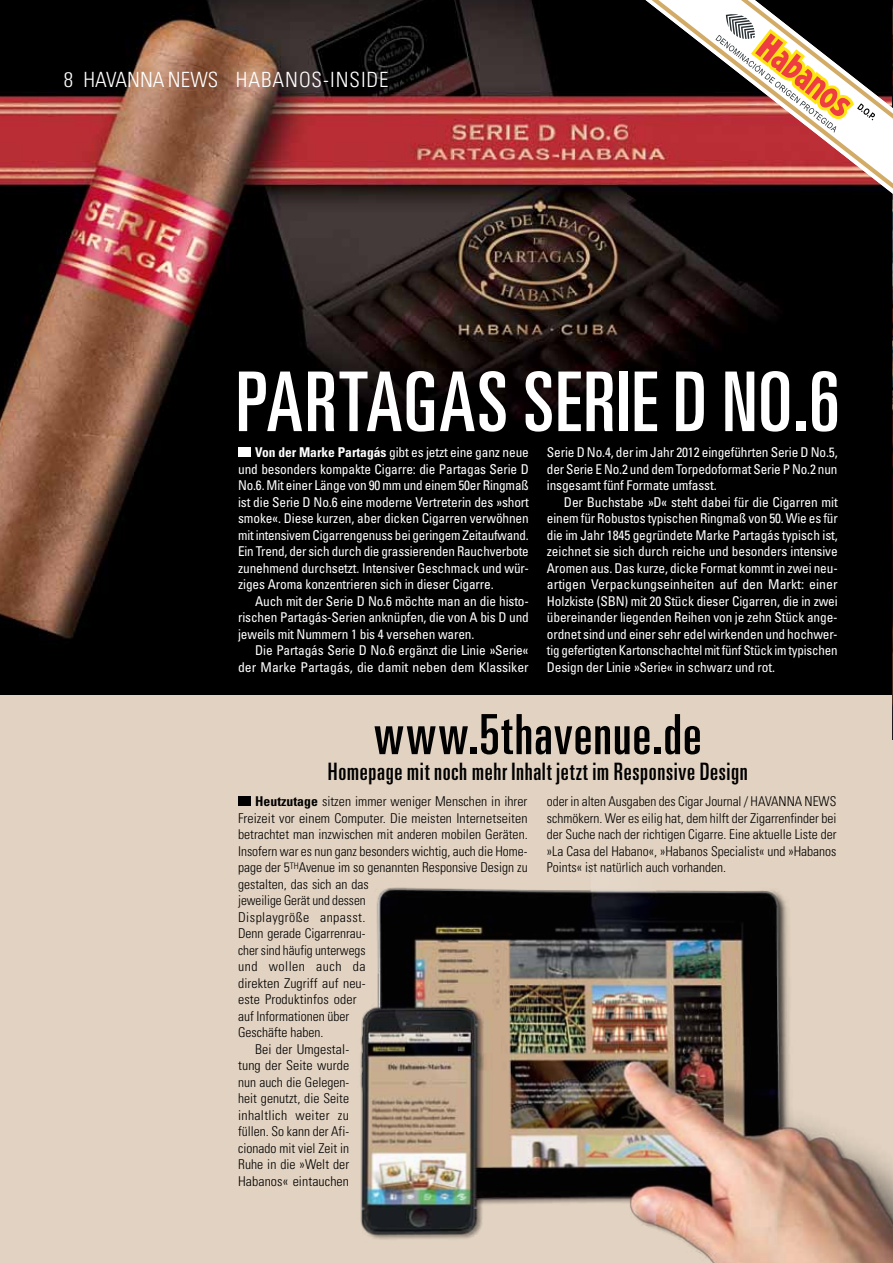
<style>
.page{position:relative;width:893px;height:1263px;background:#fff}
.page>*{position:absolute;margin:0;border:0;box-sizing:border-box;transform-origin:0 0}
.t1{font:ultra-condensed 82.5px "Univers";letter-spacing:.015em;color:#fff}
.t2{font:ultra-condensed 55.5px "Univers";letter-spacing:.02em;color:#000}
.t3{font:ultra-condensed 24px "Univers";letter-spacing:.025em;color:#000}
.t4{font:300 condensed 21px "Univers";letter-spacing:.04em;color:#fff}
.t5{font:condensed 13.5px/16.5px "Univers";letter-spacing:-.01em;color:#fff;text-align:justify}
.t6{font:300 condensed 13.5px/16.5px "Univers";color:#000;text-align:justify}
.t7{font:300 condensed 13.5px "Univers";letter-spacing:.03em;color:#000}
.t8{font:300 condensed 13.5px "Univers";letter-spacing:.02em;color:#000}
.t9{font:300 condensed 13.5px "Univers";letter-spacing:.035em;color:#000}
.s1{font-weight:700}
</style>
<div class="page">
<div style="left:0;top:660px;width:892px;height:603px;background:#e1d2c1"></div>
<img style="left:0;top:0;width:892px;height:694px">
<img style="left:892px;top:194px;width:1px;height:546px">
<svg style="left:645px;top:0;width:248px;height:194px"></svg>
<div style="left:238px;top:447px;width:13px;height:10px;background:#fff"></div>
<div style="left:238px;top:796px;width:13px;height:10px;background:#000"></div>
<img style="left:360px;top:866px;width:533px;height:397px">
<h3 class="t4" style="left:64px;top:67px;width:326px">8 HAvANNA NEWS HABANOS-INSIDE</h3>
<h1 class="t1" style="left:236px;top:355px;width:605px">Partagas Serie D No.6</h1>
<p class="t5" style="left:238px;top:444px;width:292px;text-indent:17px"><span class="s1">Von der Marke Partagás</span> gibt es jetzt eine ganz neue und besonders kompakte Cigarre: die Partagas Serie D No.6. Mit einer Länge von 90 mm und einem 50er Ringmaß ist die Serie D No.6 eine moderne Vertreterin des »short smoke«. Diese kurzen, aber dicken Cigarren verwöhnen mit intensivem Cigarrengenuss bei geringem Zeitaufwand.<br>Ein Trend, der sich durch die grassierenden Rauchverbote zunehmend durchsetzt. Intensiver Geschmack und wür&shy;ziges Aroma konzentrieren sich in dieser Cigarre.</p>
<p class="t5" style="left:238px;top:592px;width:292px;text-indent:17px">Auch mit der Serie D No.6 möchte man an die histo&shy;rischen Partagás-Serien anknüpfen, die von A bis D und jeweils mit Nummern 1 bis 4 versehen waren.</p>
<p class="t5" style="left:238px;top:642px;width:292px;text-align:right">Die Partagás Serie D No.6 ergänzt die Linie »Serie« der Marke Partagás, die damit neben dem Klassiker</p>
<p class="t5" style="left:547px;top:444px;width:292px">Serie D No.4, der im Jahr 2012 eingeführten Serie D No.5, der Serie E No.2 und dem Torpedoformat Serie P No.2 nun insgesamt fünf Formate umfasst.</p>
<p class="t5" style="left:547px;top:493px;width:292px;text-indent:17px">Der Buchstabe »D« steht dabei für die Cigarren mit einem für Robustos typischen Ringmaß von 50. Wie es für die im Jahr 1845 gegründete Marke Partagás typisch ist, zeichnet sie sich durch reiche und besonders intensive Aromen aus. Das kurze, dicke Format kommt in zwei neu&shy;artigen Verpackungseinheiten auf den Markt: einer Holzkiste (SBN) mit 20 Stück dieser Cigarren, die in zwei übereinander liegenden Reihen von je zehn Stück ange&shy;ordnet sind und einer sehr edel wirkenden und hochwer&shy;tig gefertigten Kartonschachtel mit fünf Stück im typischen Design der Linie »Serie« in schwarz und rot.</p>
<h2 class="t2" style="left:374px;top:703px;width:329px">www.5thavenue.de</h2>
<h3 class="t3" style="left:328px;top:758px;width:421px">Homepage mit noch mehr Inhalt jetzt im Responsive Design</h3>
<p class="t6" style="left:255px;top:793px;width:274px"><span class="s1">Heutzutage</span> sitzen immer weniger Menschen in ihrer</p>
<p class="t6" style="left:238px;top:809px;width:291px">Freizeit vor einem Computer. Die meisten Internetseiten</p>
<p class="t6" style="left:238px;top:826px;width:291px">betrachtet man inzwischen mit anderen mobilen Geräten.</p>
<p class="t6" style="left:238px;top:842px;width:291px">Insofern war es nun ganz besonders wichtig, auch die Home-</p>
<p class="t6" style="left:238px;top:859px;width:291px">page der 5<sup>TH</sup>Avenue im so genannten Responsive Design zu</p>
<p class="t6" style="left:238px;top:875px;width:132px">gestalten, das sich an das</p>
<p class="t6" style="left:238px;top:892px;width:129px">jeweilige Gerät und dessen</p>
<p class="t7" style="left:238px;top:909px;width:129px">Displaygröße anpasst.</p>
<p class="t6" style="left:238px;top:925px;width:129px">Denn gerade Cigarrenrau-</p>
<p class="t6" style="left:238px;top:941px;width:129px">cher sind häufig unterwegs</p>
<p class="t9" style="left:238px;top:958px;width:129px">und wollen auch da</p>
<p class="t6" style="left:238px;top:974px;width:129px">direkten Zugriff auf neu-</p>
<p class="t6" style="left:238px;top:991px;width:120px">este Produktinfos oder</p>
<p class="t6" style="left:238px;top:1007px;width:113px">auf Informationen über</p>
<p class="t6" style="left:238px;top:1024px;width:87px">Geschäfte haben.</p>
<p class="t6" style="left:255px;top:1040px;width:96px">Bei der Umgestal-</p>
<p class="t6" style="left:238px;top:1057px;width:113px">tung der Seite wurde</p>
<p class="t6" style="left:238px;top:1073px;width:112px">nun auch die Gelegen-</p>
<p class="t6" style="left:238px;top:1090px;width:112px">heit genutzt, die Seite</p>
<p class="t8" style="left:238px;top:1107px;width:112px">inhaltlich weiter zu</p>
<p class="t6" style="left:238px;top:1123px;width:112px">füllen. So kann der Afi-</p>
<p class="t6" style="left:238px;top:1139px;width:112px">cionado mit viel Zeit in</p>
<p class="t6" style="left:238px;top:1156px;width:113px">Ruhe in die »Welt der</p>
<p class="t6" style="left:238px;top:1172px;width:112px">Habanos« eintauchen</p>
<p class="t6" style="left:547px;top:793px;width:291px">oder in alten Ausgaben des Cigar Journal / HAVANNA NEWS schmökern. Wer es eilig hat, dem hilft der Zigarrenfinder bei der Suche nach der richtigen Cigarre. Eine aktuelle Liste der »La Casa del Habano«, »Habanos Specialist« und »Habanos Points« ist natürlich auch vorhanden.</p>
</div>
